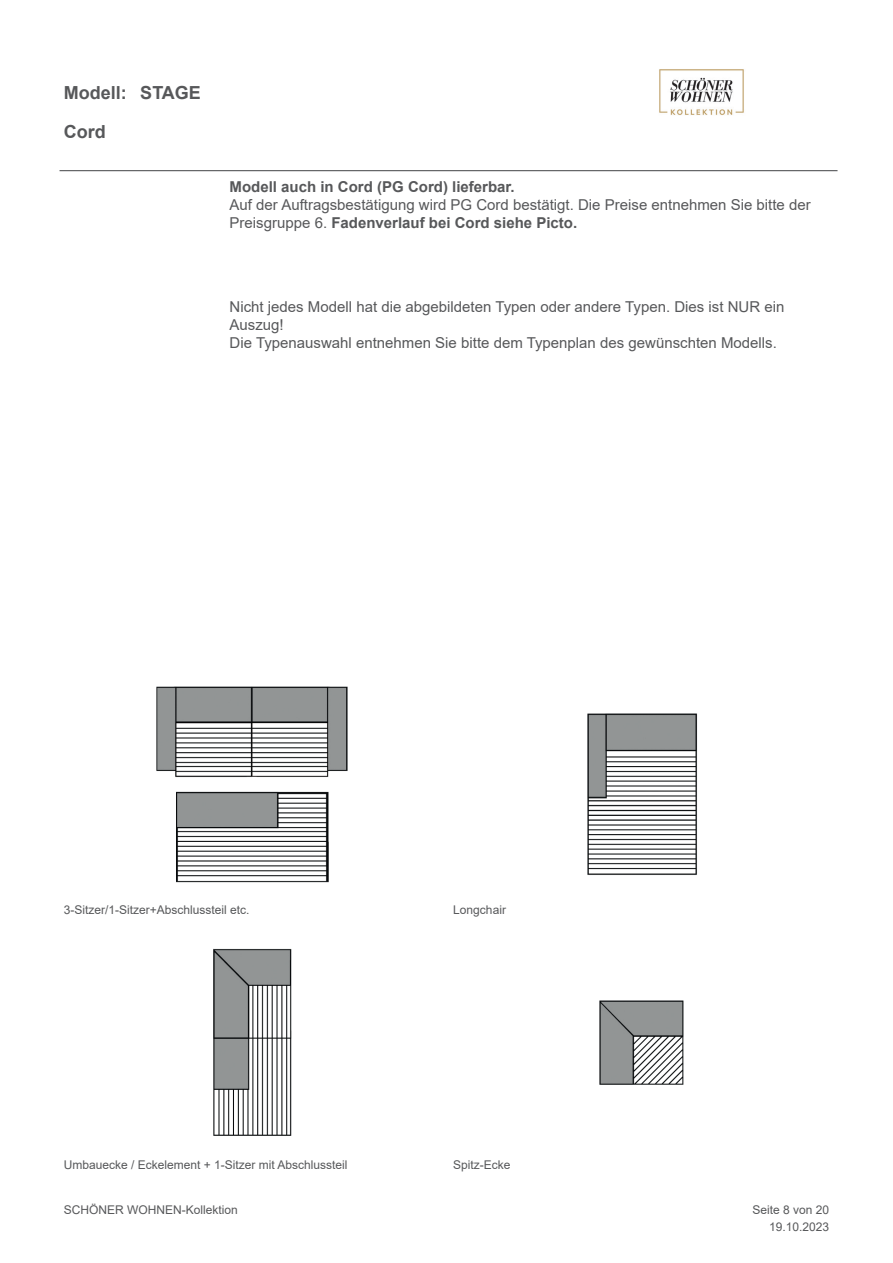
<style>
.page{position:relative;width:893px;height:1263px;background:#fff}
.page>*{position:absolute;margin:0;border:0;box-sizing:border-box;transform-origin:0 0}
.t1{font:700 18px "Arial";color:#57585a}
.t2{font:15px/18px "Arial";color:#57585a}
.t3{font:700 15px "Arial";color:#57585a}
.t4{font:12px/17px "Arial";color:#57585a;text-align:right}
.s1{font-weight:700}
</style>
<div class="page">
<hr style="left:60px;top:170px;width:777px;height:1px;background:#57585a">
<img style="left:156px;top:686px;width:192px;height:197px">
<img style="left:587px;top:713px;width:111px;height:162px">
<img style="left:213px;top:948px;width:79px;height:188px">
<img style="left:599px;top:1000px;width:85px;height:85px">
<img style="left:659px;top:69px;width:85px;height:46px">
<p class="t1" style="left:64px;top:80px;width:64px">Modell:</p>
<p class="t1" style="left:64px;top:119px;width:43px">Cord</p>
<p class="t1" style="left:140px;top:80px;width:62px">STAGE</p>
<p class="t3" style="left:230px;top:176px;width:287px">Modell auch in Cord (PG Cord) lieferbar.</p>
<p class="t2" style="left:230px;top:195px;width:583px">Auf der Auftragsbestätigung wird PG Cord bestätigt. Die Preise entnehmen Sie bitte der<br>Preisgruppe 6. <span class="s1">Fadenverlauf bei Cord siehe Picto.</span></p>
<p class="t2" style="left:230px;top:298px;width:556px">Nicht jedes Modell hat die abgebildeten Typen oder andere Typen. Dies ist NUR ein<br>Auszug!<br>Die Typenauswahl entnehmen Sie bitte dem Typenplan des gewünschten Modells.</p>
<p class="t4" style="left:64px;top:902px;width:187px">3-Sitzer/1-Sitzer+Abschlussteil etc.</p>
<p class="t4" style="left:453px;top:902px;width:54px">Longchair</p>
<p class="t4" style="left:64px;top:1156px;width:285px">Umbauecke / Eckelement + 1-Sitzer mit Abschlussteil</p>
<p class="t4" style="left:453px;top:1156px;width:59px">Spitz-Ecke</p>
<p class="t4" style="left:64px;top:1201px;width:176px">SCHÖNER WOHNEN-Kollektion</p>
<p class="t4" style="left:752px;top:1201px;width:78px">Seite 8 von 20<br>19.10.2023</p>
</div>
